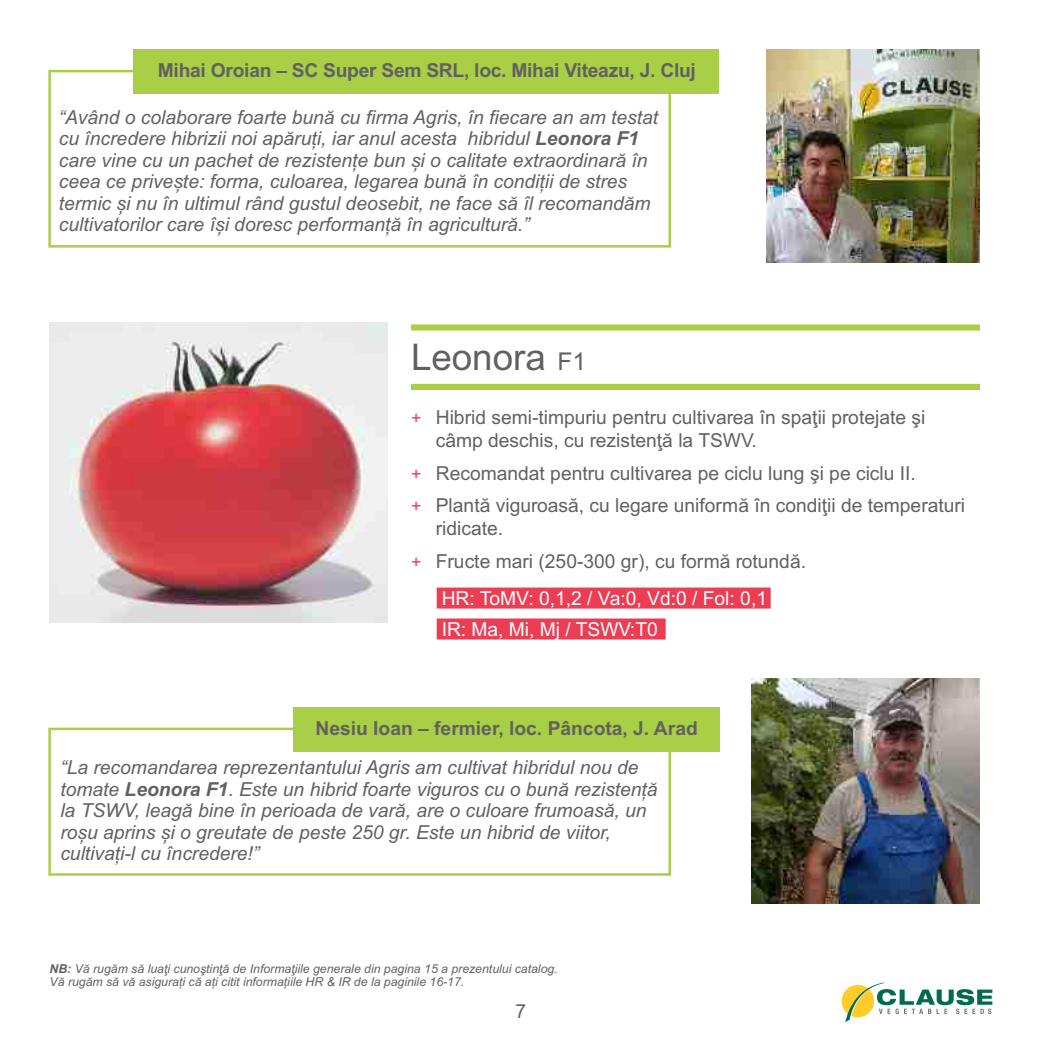
<style>
.page{position:relative;width:1042px;height:1042px;background:#fff}
.page>*{position:absolute;margin:0;border:0;box-sizing:border-box;transform-origin:0 0}
.t1{font:36.75px "Arial";color:#616161}
.t2{font:italic 19.25px/21.5px "Arial";color:#616161}
.t3{font:19.25px/32.7px "Arial";color:#616161}
.t4{font:700 19.25px "Arial";letter-spacing:-.015em;color:#616161}
.t5{font:19.25px/31px "Arial";color:#fff}
.t6{font:italic 12.25px/13.7px "Arial";color:#616161}
.s1{font-weight:700}
.s2{font-size:24.5px}
.s3{font-size:17.5px;color:#ed3d54}
</style>
<div class="page">
<div style="left:411px;top:324px;width:569px;height:6px;background:#a8cf45"></div>
<div style="left:411px;top:384px;width:569px;height:6px;background:#a8cf45"></div>
<img style="left:50px;top:322px;width:338px;height:301px">
<div style="left:437px;top:587px;width:334px;height:21px;background:#ed3d54"></div>
<div style="left:437px;top:618px;width:229px;height:21px;background:#ed3d54"></div>
<img style="left:767px;top:50px;width:213px;height:213px">
<img style="left:752px;top:679px;width:228px;height:224px">
<svg style="left:48px;top:727px;width:623px;height:149px"></svg>
<div style="left:293px;top:707px;width:426px;height:45px;background:#a8cf45"></div>
<svg style="left:48px;top:69px;width:623px;height:179px"></svg>
<div style="left:133px;top:50px;width:586px;height:44px;background:#a8cf45"></div>
<svg style="left:841px;top:982px;width:151px;height:40px"></svg>
<p class="t4" style="left:158px;top:63px;width:539px">Mihai Oroian – SC Super Sem SRL, loc. Mihai Viteazu, J. Cluj</p>
<p class="t2" style="left:59px;top:108px;width:601px">“Având o colaborare foarte bună cu firma Agris, în fiecare an am testat cu încredere hibrizii noi apăruți, iar anul acesta hibridul <span class="s1">Leonora F1 </span>care vine cu un pachet de rezistențe bun și o calitate extraordinară în ceea ce privește: forma, culoarea, legarea bună în condiții de stres termic și nu în ultimul rând gustul deosebit, ne face să îl recomandăm cultivatorilor care își doresc performanță în agricultură.”</p>
<h1 class="t1" style="left:411px;top:343px;width:177px">Leonora <span class="s2">F1</span></h1>
<p class="t3" style="left:436px;top:408px;width:491px;line-height:22.8px;text-indent:-25px"><span class="s3">+</span> Hibrid semi-timpuriu pentru cultivarea în spaţii protejate şi câmp deschis, cu rezistenţă la TSWV.</p>
<p class="t3" style="left:411px;top:458px;width:556px"><span class="s3">+</span> Recomandat pentru cultivarea pe ciclu lung şi pe ciclu II.<br><span class="s3">+</span> Plantă viguroasă, cu legare uniformă în condiţii de temperaturi</p>
<p class="t3" style="left:411px;top:514px;width:396px;text-indent:25px">ridicate.<br><span class="s3">+</span> Fructe mari (250-300 gr), cu formă rotundă.</p>
<p class="t5" style="left:442px;top:584px;width:327px">HR: ToMV: 0,1,2 / Va:0, Vd:0 / Fol: 0,1<br>IR: Ma, Mi, Mj / TSWV:T0</p>
<p class="t4" style="left:315px;top:721px;width:384px">Nesiu Ioan – fermier, loc. Pâncota, J. Arad</p>
<p class="t2" style="left:60px;top:758px;width:599px">“La recomandarea reprezentantului Agris am cultivat hibridul nou de tomate <span class="s1">Leonora F1</span>. Este un hibrid foarte viguros cu o bună rezistență la TSWV, leagă bine în perioada de vară, are o culoare frumoasă, un roșu aprins și o greutate de peste 250 gr. Este un hibrid de viitor, cultivați-l cu încredere!”</p>
<p class="t6" style="left:50px;top:962px;width:509px"><span class="s1">NB:</span> Vă rugăm să luaţi cunoştinţă de Informaţiile generale din pagina 15 a prezentului catalog.<br>Vă rugăm să vă asigurați că ați citit informațiile HR &amp; IR de la paginile 16-17.</p>
<p class="t3" style="left:516px;top:996px;width:12px">7</p>
</div>
